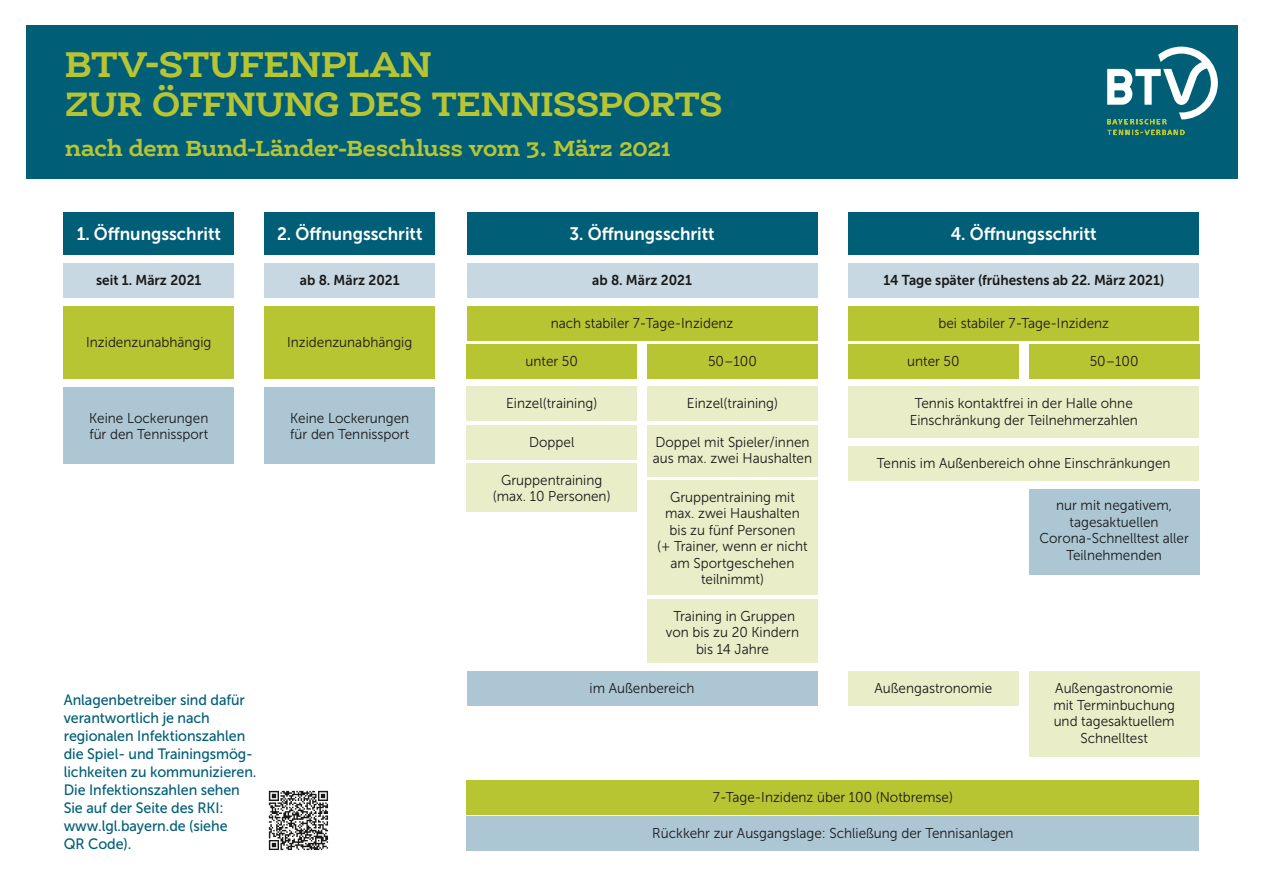
<style>
.page{position:relative;width:1263px;height:893px;background:#fff}
.page>*{position:absolute;margin:0;border:0;box-sizing:border-box;transform-origin:0 0}
.t1{font:700 38.25px "Ernestine OT";letter-spacing:-.015em;color:#b8c533}
.t2{font:700 36px "Ernestine OT";letter-spacing:-.02em;color:#b8c533}
.t3{font:700 23.4px "Ernestine OT";letter-spacing:-.03em;color:#b8c533}
.t4{font:18px "Museo Sans 700";color:#fff;scale:.95 1}
.t5{font:15px/18px "Museo Sans 500";letter-spacing:-.005em;color:#005e77;scale:.95 1}
.t6{font:14.25px/16.5px "Museo Sans 300";color:#1a1918;text-align:center;scale:.95 1}
.t7{font:14.25px "Museo Sans 700";color:#1a1918;scale:.95 1}
</style>
<div class="page">
<div style="left:26px;top:26px;width:1211px;height:153px;background:#005e77"></div>
<div style="left:64px;top:213px;width:170px;height:42px;background:#005e77"></div>
<div style="left:64px;top:264px;width:170px;height:34px;background:#c7d8e2"></div>
<div style="left:64px;top:306px;width:170px;height:72px;background:#b8c533"></div>
<div style="left:64px;top:387px;width:170px;height:76px;background:#acc6d4"></div>
<div style="left:467px;top:213px;width:350px;height:42px;background:#005e77"></div>
<div style="left:467px;top:780px;width:732px;height:34px;background:#b8c533"></div>
<div style="left:467px;top:816px;width:732px;height:34px;background:#acc6d4"></div>
<div style="left:467px;top:264px;width:350px;height:34px;background:#c7d8e2"></div>
<div style="left:467px;top:306px;width:350px;height:34px;background:#b8c533"></div>
<div style="left:467px;top:672px;width:350px;height:34px;background:#acc6d4"></div>
<div style="left:467px;top:387px;width:170px;height:34px;background:#e9edc8"></div>
<div style="left:848px;top:672px;width:170px;height:34px;background:#e9edc8"></div>
<div style="left:467px;top:425px;width:170px;height:34px;background:#e9edc8"></div>
<div style="left:467px;top:463px;width:170px;height:49px;background:#e9edc8"></div>
<div style="left:467px;top:344px;width:170px;height:34px;background:#b8c533"></div>
<div style="left:848px;top:213px;width:351px;height:42px;background:#005e77"></div>
<div style="left:848px;top:387px;width:351px;height:51px;background:#e9edc8"></div>
<div style="left:848px;top:446px;width:351px;height:34px;background:#e9edc8"></div>
<div style="left:848px;top:264px;width:351px;height:34px;background:#c7d8e2"></div>
<div style="left:848px;top:306px;width:351px;height:34px;background:#b8c533"></div>
<div style="left:848px;top:344px;width:170px;height:34px;background:#b8c533"></div>
<div style="left:265px;top:213px;width:170px;height:42px;background:#005e77"></div>
<div style="left:265px;top:264px;width:170px;height:34px;background:#c7d8e2"></div>
<div style="left:265px;top:306px;width:170px;height:72px;background:#b8c533"></div>
<div style="left:265px;top:387px;width:170px;height:76px;background:#acc6d4"></div>
<div style="left:647px;top:387px;width:170px;height:34px;background:#e9edc8"></div>
<div style="left:1029px;top:672px;width:170px;height:85px;background:#e9edc8"></div>
<div style="left:647px;top:425px;width:170px;height:51px;background:#e9edc8"></div>
<div style="left:647px;top:480px;width:170px;height:115px;background:#e9edc8"></div>
<div style="left:647px;top:600px;width:170px;height:63px;background:#e9edc8"></div>
<div style="left:647px;top:344px;width:170px;height:34px;background:#b8c533"></div>
<div style="left:1029px;top:344px;width:170px;height:34px;background:#b8c533"></div>
<div style="left:1029px;top:489px;width:170px;height:85px;background:#acc6d4"></div>
<svg style="left:1107px;top:47px;width:111px;height:88px"></svg>
<img style="left:268px;top:790px;width:60px;height:60px">
<h1 class="t1" style="left:65px;top:43px;width:369px">BTV-Stufenplan</h1>
<h2 class="t2" style="left:65px;top:84px;width:634px">zur Öffnung des Tennissports</h2>
<h3 class="t3" style="left:65px;top:134px;width:607px">nach dem Bund-Länder-Beschluss vom 3. März 2021</h3>
<p class="t4" style="left:77px;top:223px;width:153px">1. Öffnungsschritt</p>
<p class="t4" style="left:277px;top:223px;width:155px">2. Öffnungsschritt</p>
<p class="t7" style="left:96px;top:272px;width:112px">seit 1. März 2021</p>
<p class="t7" style="left:300px;top:272px;width:106px">ab 8. März 2021</p>
<p class="t6" style="left:86px;top:334px;width:133px">Inzidenzunabhängig</p>
<p class="t6" style="left:287px;top:334px;width:133px">Inzidenzunabhängig</p>
<p class="t6" style="left:89px;top:410px;width:127px;text-align:left">Keine Lockerungen für den Tennissport</p>
<p class="t6" style="left:290px;top:410px;width:127px;text-align:left">Keine Lockerungen für den Tennissport</p>
<p class="t5" style="left:64px;top:691px;width:204px">Anlagenbetreiber sind dafür verantwortlich je nach regionalen Infektionszahlen die Spiel- und Trainingsmög&shy;lichkeiten zu kommunizieren.<br>Die Infektionszahlen sehen<br>Sie auf der Seite des RKI: www.lgl.bayern.de (siehe<br>QR Code).</p>
<p class="t4" style="left:569px;top:223px;width:154px">3. Öffnungsschritt</p>
<p class="t4" style="left:951px;top:223px;width:155px">4. Öffnungsschritt</p>
<p class="t7" style="left:592px;top:272px;width:106px">ab 8. März 2021</p>
<p class="t7" style="left:883px;top:272px;width:297px">14 Tage später (frühestens ab 22. März 2021)</p>
<p class="t6" style="left:551px;top:314px;width:194px">nach stabiler 7-Tage-Inzidenz</p>
<p class="t6" style="left:938px;top:314px;width:181px">bei stabiler 7-Tage-Inzidenz</p>
<p class="t6" style="left:525px;top:353px;width:57px">unter 50</p>
<p class="t6" style="left:708px;top:353px;width:53px">50–100</p>
<p class="t6" style="left:907px;top:353px;width:57px">unter 50</p>
<p class="t6" style="left:1090px;top:353px;width:53px">50–100</p>
<p class="t6" style="left:506px;top:395px;width:97px">Einzel(training)</p>
<p class="t6" style="left:529px;top:433px;width:49px">Doppel</p>
<p class="t6" style="left:493px;top:472px;width:125px">Gruppentraining (max. 10 Personen)</p>
<p class="t6" style="left:687px;top:395px;width:97px">Einzel(training)</p>
<p class="t6" style="left:653px;top:433px;width:169px;text-align:left">Doppel mit Spieler/innen aus max. zwei Haushalten</p>
<p class="t6" style="left:657px;top:489px;width:160px">Gruppentraining mit max. zwei Haushalten bis zu fünf Personen<br>(+ Trainer, wenn er nicht am Sportgeschehen teilnimmt)</p>
<p class="t6" style="left:910px;top:395px;width:242px">Tennis kontaktfrei in der Halle ohne<br>Einschränkung der Teilnehmerzahlen</p>
<p class="t6" style="left:877px;top:455px;width:311px">Tennis im Außenbereich ohne Einschränkungen</p>
<p class="t6" style="left:1039px;top:497px;width:159px">nur mit negativem, tagesaktuellen<br>Corona-Schnelltest aller<br>Teilnehmenden</p>
<p class="t6" style="left:666px;top:608px;width:142px">Training in Gruppen von bis zu 20 Kindern bis 14 Jahre</p>
<p class="t6" style="left:590px;top:680px;width:112px">im Außenbereich</p>
<p class="t6" style="left:874px;top:680px;width:125px">Außengastronomie</p>
<p class="t6" style="left:1053px;top:680px;width:129px">Außengastronomie mit Terminbuchung und tagesaktuellem<br>Schnelltest</p>
<p class="t6" style="left:713px;top:789px;width:254px">7-Tage-Inzidenz über 100 (Notbremse)</p>
<p class="t6" style="left:652px;top:825px;width:382px">Rückkehr zur Ausgangslage: Schließung der Tennisanlagen</p>
</div>
